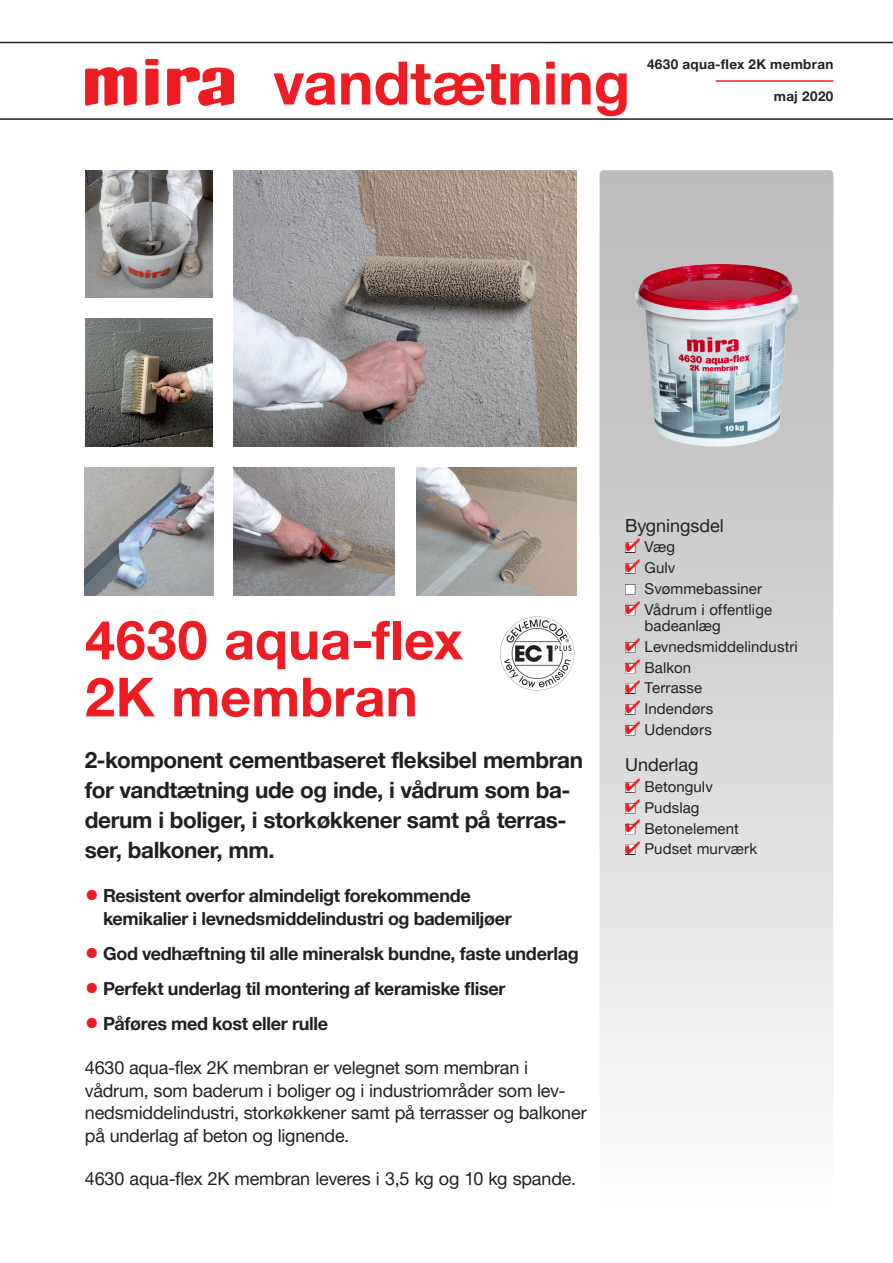
<style>
.page{position:relative;width:893px;height:1263px;background:#fff}
.page>*{position:absolute;margin:0;border:0;box-sizing:border-box;transform-origin:0 0}
.TYPE_OVERSKRIFT{font:700 60px "Helvetica Neue LT Pro";color:#ee1d23}
.OVERSKRIFT{font:700 54px "Helvetica Neue LT Pro";color:#ee1d23}
.TEKST_UNDER_BILLEDE{font:700 22.5px/30px "Helvetica Neue LT Pro";letter-spacing:-.02em;color:#231f20}
.DOTPUNKTER{font:700 18px/22.5px "Helvetica Neue LT Pro";letter-spacing:-.015em;color:#231f20}
.DOTPUNKTER-2{font:18px/22.5px "Helvetica Neue LT Pro";letter-spacing:-.01em;color:#231f20}
.BRØD_side_1{font:18px "Helvetica Neue LT Pro";letter-spacing:-.01em;color:#231f20}
.BRØD_OVERSKRIFT{font:18px "Helvetica Neue LT Pro";color:#231f20}
.PUNKTER_TIL_HØJRE{font:15px/16.5px "Helvetica Neue LT Pro";letter-spacing:.005em;color:#231f20}
.BRØD{font:700 13.5px "Helvetica Neue LT Pro";letter-spacing:.02em;color:#231f20}
.s1{font-size:28.5px;color:#ee1d23}
</style>
<div class="page">
<div style="left:600px;top:170px;width:233px;height:1042px;background:linear-gradient(to bottom,#b7b6b6,#fafafa);border-radius:4px"></div>
<img style="left:635px;top:264px;width:164px;height:184px">
<hr style="left:0;top:118px;width:893px;height:2px;background:#231f20">
<hr style="left:0;top:42px;width:893px;height:1px;background:#231f20">
<svg style="left:145px;top:69px;width:13px;height:37px"></svg>
<div style="left:145px;top:59px;width:13px;height:6px;background:#ee1d23;border-radius:2px"></div>
<svg style="left:85px;top:67px;width:52px;height:39px"></svg>
<svg style="left:167px;top:67px;width:67px;height:39px"></svg>
<img style="left:85px;top:170px;width:128px;height:128px">
<img style="left:85px;top:319px;width:128px;height:127px">
<img style="left:234px;top:170px;width:343px;height:276px">
<img style="left:234px;top:468px;width:161px;height:127px">
<img style="left:416px;top:468px;width:161px;height:127px">
<hr style="left:716px;top:80px;width:117px;height:2px;background:#ee1d23">
<img style="left:85px;top:468px;width:128px;height:127px">
<svg style="left:500px;top:617px;width:74px;height:73px"></svg>
<svg style="left:626px;top:559px;width:14px;height:15px"></svg>
<svg style="left:626px;top:538px;width:14px;height:15px"></svg>
<svg style="left:626px;top:680px;width:14px;height:14px"></svg>
<svg style="left:626px;top:601px;width:14px;height:15px"></svg>
<svg style="left:626px;top:638px;width:14px;height:15px"></svg>
<svg style="left:626px;top:659px;width:14px;height:15px"></svg>
<svg style="left:626px;top:700px;width:14px;height:15px"></svg>
<svg style="left:626px;top:721px;width:14px;height:15px"></svg>
<svg style="left:626px;top:778px;width:14px;height:15px"></svg>
<svg style="left:626px;top:799px;width:14px;height:36px"></svg>
<svg style="left:626px;top:841px;width:14px;height:14px"></svg>
<p class="TYPE_OVERSKRIFT" style="left:273px;top:46px;width:359px">vandtætning</p>
<p class="BRØD" style="left:647px;top:55px;width:188px">4630 aqua-flex 2K membran</p>
<p class="BRØD" style="left:774px;top:88px;width:61px">maj 2020</p>
<p class="OVERSKRIFT" style="left:85px;top:607px;width:379px">4630 aqua-flex</p>
<p class="OVERSKRIFT" style="left:85px;top:664px;width:334px">2K membran</p>
<p class="TEKST_UNDER_BILLEDE" style="left:85px;top:745px;width:500px">2-komponent cementbaseret fleksibel membran for vandtætning ude og inde, i vådrum som ba&shy;derum i boliger, i storkøkkener samt på terras&shy;ser, balkoner, mm.</p>
<p class="DOTPUNKTER" style="left:103px;top:884px;width:410px;text-indent:-18px"><span class="s1">•</span> Resistent overfor almindeligt forekommende kemikalier i levnedsmiddelindustri og bademiljøer</p>
<p class="DOTPUNKTER" style="left:85px;top:942px;width:495px"><span class="s1">•</span> God vedhæftning til alle mineralsk bundne, faste underlag</p>
<p class="DOTPUNKTER" style="left:85px;top:977px;width:422px"><span class="s1">•</span> Perfekt underlag til montering af keramiske fliser</p>
<p class="DOTPUNKTER" style="left:85px;top:1012px;width:245px"><span class="s1">•</span> Påføres med kost eller rulle</p>
<p class="DOTPUNKTER-2" style="left:85px;top:1056px;width:503px">4630 aqua-flex 2K membran er velegnet som membran i vådrum, som baderum i boliger og i industriområder som lev&shy;nedsmiddelindustri, storkøkkener samt på terrasser og balkoner på underlag af beton og lignende.</p>
<p class="BRØD_side_1" style="left:85px;top:1168px;width:493px">4630 aqua-flex 2K membran leveres i 3,5 kg og 10 kg spande.</p>
<p class="BRØD_OVERSKRIFT" style="left:625px;top:514px;width:100px">Bygningsdel</p>
<p class="PUNKTER_TIL_HØJRE" style="left:625px;top:538px;width:52px">■ Væg</p>
<p class="PUNKTER_TIL_HØJRE" style="left:625px;top:559px;width:52px">■ Gulv</p>
<p class="PUNKTER_TIL_HØJRE" style="left:625px;top:580px;width:139px">■ Svømmebassiner</p>
<p class="PUNKTER_TIL_HØJRE" style="left:645px;top:601px;width:129px;text-indent:-20px">■ Vådrum i offentlige badeanlæg</p>
<p class="PUNKTER_TIL_HØJRE" style="left:625px;top:638px;width:174px">■ Levnedsmiddelindustri</p>
<p class="PUNKTER_TIL_HØJRE" style="left:625px;top:659px;width:68px">■ Balkon</p>
<p class="PUNKTER_TIL_HØJRE" style="left:625px;top:679px;width:79px">■ Terrasse</p>
<p class="PUNKTER_TIL_HØJRE" style="left:625px;top:700px;width:90px">■ Indendørs</p>
<p class="PUNKTER_TIL_HØJRE" style="left:625px;top:721px;width:88px">■ Udendørs</p>
<p class="BRØD_OVERSKRIFT" style="left:625px;top:754px;width:75px">Underlag</p>
<p class="PUNKTER_TIL_HØJRE" style="left:625px;top:778px;width:89px">■ Betongulv</p>
<p class="PUNKTER_TIL_HØJRE" style="left:625px;top:799px;width:76px">■ Pudslag</p>
<p class="PUNKTER_TIL_HØJRE" style="left:625px;top:820px;width:115px">■ Betonelement</p>
<p class="PUNKTER_TIL_HØJRE" style="left:625px;top:840px;width:134px">■ Pudset murværk</p>
</div>
